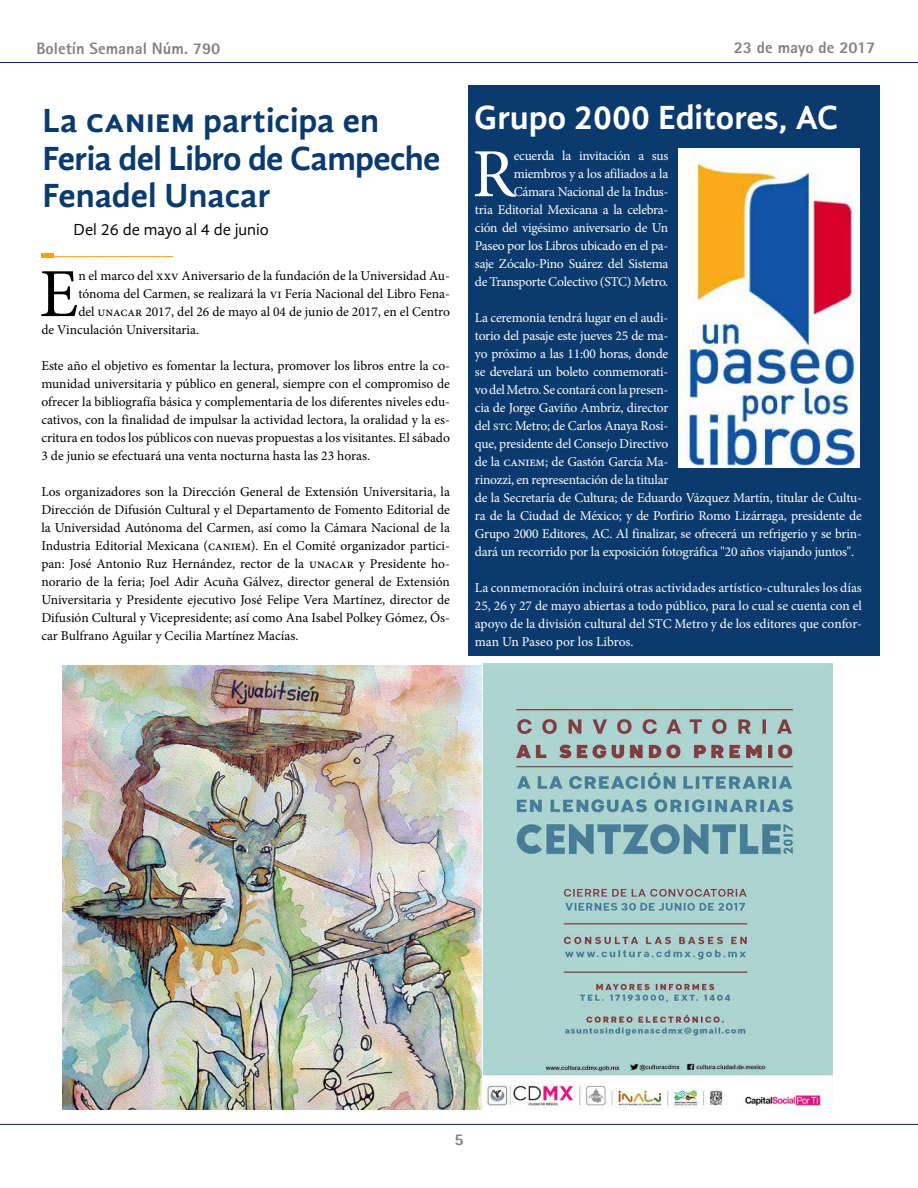
<style>
.page{position:relative;width:918px;height:1188px;background:#fff}
.page>*{position:absolute;margin:0;border:0;box-sizing:border-box;transform-origin:0 0}
.t1{font:68.85px "Minion Pro";color:#fff}
.t2{font:68.85px "Minion Pro";color:#000}
.t3{font:700 34.5px/37.5px "Gandhi Sans";letter-spacing:-.015em;color:#0a3a6e}
.t4{font:700 34.5px "Gandhi Sans";color:#fff}
.t5{font:800 16.5px "Rotis Sans Serif";color:#808285}
.t6{font:16.5px "Gandhi Sans";color:#000}
.t7{font:13.5px/18px "Minion Pro";letter-spacing:-.005em;color:#000;text-align:justify}
.t8{font:13.5px/18px "Minion Pro";letter-spacing:-.015em;color:#fff;text-align:right}
</style>
<div class="page">
<hr style="left:0;top:62px;width:918px;height:1px;background:#00295c">
<hr style="left:0;top:1124px;width:918px;height:1px;background:#00295c">
<div style="left:468px;top:86px;width:411px;height:570px;background:#0a3a6e"></div>
<img style="left:678px;top:149px;width:182px;height:319px">
<img style="left:483px;top:663px;width:349px;height:446px">
<hr style="left:41px;top:256px;width:132px;height:1px;background:#f99d1c">
<hr style="left:41px;top:253px;width:12px;height:4px;background:#f99d1c">
<img style="left:62px;top:665px;width:420px;height:445px">
<p class="t5" style="left:36px;top:38px;width:185px">Boletín Semanal Núm. 790</p>
<p class="t5" style="left:734px;top:37px;width:143px">23 de mayo de 2017</p>
<h2 class="t3" style="left:43px;top:102px;width:338px">La caniem participa en</h2>
<h2 class="t4" style="left:474px;top:98px;width:366px">Grupo 2000 Editores, AC</h2>
<h2 class="t3" style="left:43px;top:139px;width:400px">Feria del Libro de Campeche<br>Fenadel Unacar</h2>
<p class="t8" style="left:475px;top:147px;width:195px">ecuerda la invitación a sus miembros y a los afiliados a la Cámara Nacional de la Indus-<br>tria Editorial Mexicana a la celebra&shy;ción del vigésimo aniversario de Un Paseo por los Libros ubicado en el pa&shy;saje Zócalo-Pino Suárez del Sistema de Transporte Colectivo (STC) Metro.</p>
<p class="t8" style="left:475px;top:309px;width:389px;text-align:left">La ceremonia tendrá lugar en el audi-<br>torio del pasaje este jueves 25 de ma-<br>yo próximo a las 11:00 horas, donde<br>se develará un boleto conmemorati-<br>vo del Metro. Se contará con la presen-<br>cia de Jorge Gaviño Ambriz, director<br>del stc Metro; de Carlos Anaya Rosi-<br>que, presidente del Consejo Directivo<br>de la caniem; de Gastón García Ma-<br>rinozzi, en representación de la titular<br>de la Secretaría de Cultura; de Eduardo Vázquez Martín, titular de Cultu&shy;ra de la Ciudad de México; y de Porfirio Romo Lizárraga, presidente de Grupo 2000 Editores, AC. Al finalizar, se ofrecerá un refrigerio y se brin&shy;dará un recorrido por la exposición fotográfica "20 años viajando juntos".</p>
<p class="t8" style="left:475px;top:579px;width:389px;text-align:justify">La conmemoración incluirá otras actividades artístico-culturales los días 25, 26 y 27 de mayo abiertas a todo público, para lo cual se cuenta con el apoyo de la división cultural del STC Metro y de los editores que confor&shy;man Un Paseo por los Libros.</p>
<h1 class="t1" style="left:472px;top:128px;width:44px">R</h1>
<p class="t6" style="left:74px;top:220px;width:197px">Del 26 de mayo al 4 de junio</p>
<h1 class="t2" style="left:39px;top:248px;width:41px">E</h1>
<p class="t7" style="left:78px;top:267px;width:373px">n el marco del xxv Aniversario de la fundación de la Universidad Au-</p>
<p class="t7" style="left:78px;top:285px;width:373px">tónoma del Carmen, se realizará la vi Feria Nacional del Libro Fena-</p>
<p class="t7" style="left:78px;top:303px;width:373px">del unacar 2017, del 26 de mayo al 04 de junio de 2017, en el Centro</p>
<p class="t7" style="left:41px;top:321px;width:159px">de Vinculación Universitaria.</p>
<p class="t7" style="left:41px;top:357px;width:410px">Este año el objetivo es fomentar la lectura, promover los libros entre la co&shy;munidad universitaria y público en general, siempre con el compromiso de ofrecer la bibliografía básica y complementaria de los diferentes niveles edu&shy;cativos, con la finalidad de impulsar la actividad lectora, la oralidad y la es&shy;critura en todos los públicos con nuevas propuestas a los visitantes. El sábado 3 de junio se efectuará una venta nocturna hasta las 23 horas.</p>
<p class="t7" style="left:41px;top:483px;width:410px">Los organizadores son la Dirección General de Extensión Universitaria, la Dirección de Difusión Cultural y el Departamento de Fomento Editorial de la Universidad Autónoma del Carmen, así como la Cámara Nacional de la Industria Editorial Mexicana (caniem). En el Comité organizador partici&shy;pan: José Antonio Ruz Hernández, rector de la unacar y Presidente ho&shy;norario de la feria; Joel Adir Acuña Gálvez, director general de Extensión Universitaria y Presidente ejecutivo José Felipe Vera Martínez, director de Difusión Cultural y Vicepresidente; así como Ana Isabel Polkey Gómez, Ós&shy;car Bulfrano Aguilar y Cecilia Martínez Macías.</p>
<p class="t5" style="left:455px;top:1129px;width:11px">5</p>
</div>
